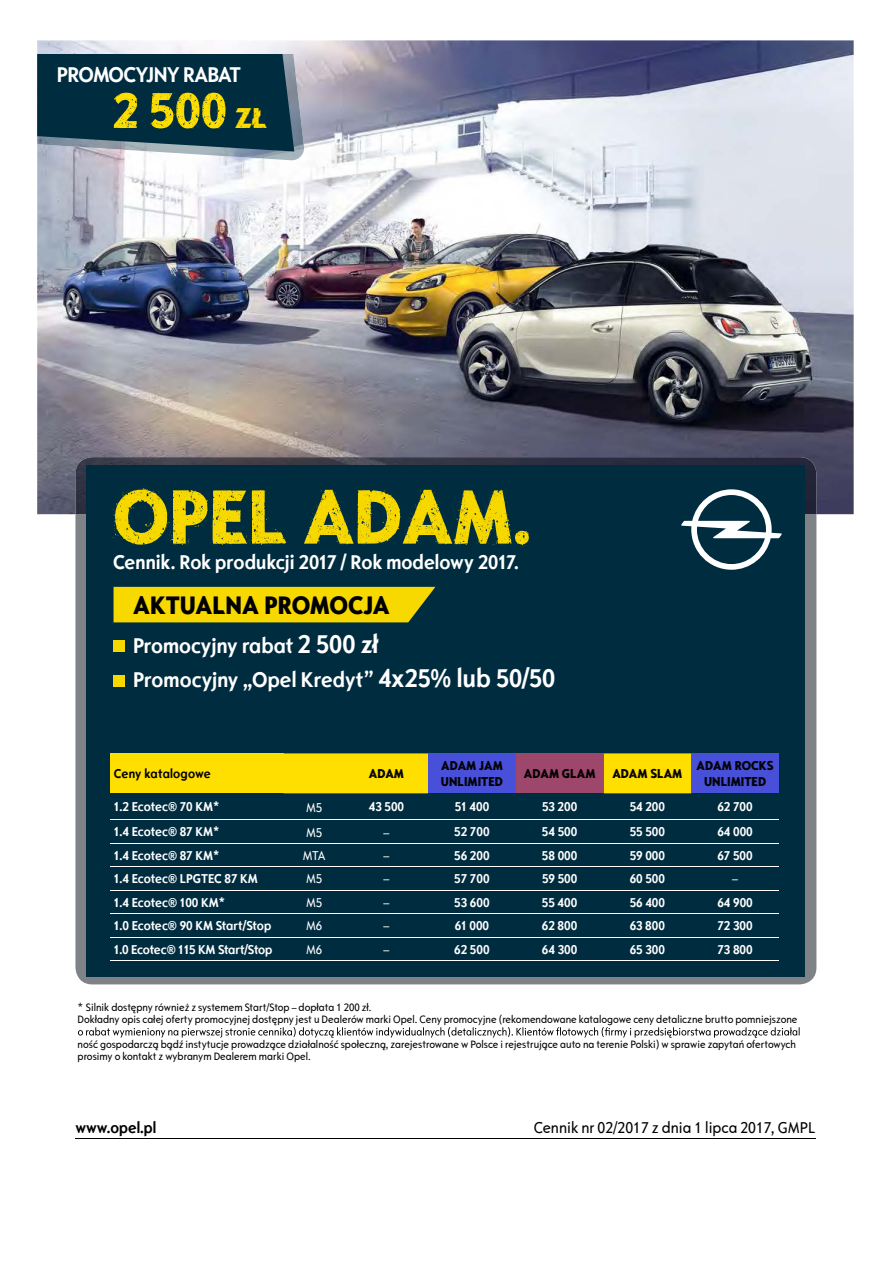
<style>
.page{position:relative;width:893px;height:1263px;background:#fff}
.page>*{position:absolute;margin:0;border:0;box-sizing:border-box;transform-origin:0 0}
.t1{font:80.25px "Opel ADAM Eroded Special";color:#f7d900}
.t2{font:52.5px "Opel ADAM Eroded Special";color:#ffdf00}
.t3{font:800 26.7px "Opel Sans Condensed";color:#000}
.t4{font:700 22.5px/34.5px "Opel Sans Condensed";letter-spacing:-.005em;color:#fff}
.t5{font:700 22.5px "Opel Sans Condensed";letter-spacing:-.03em;color:#fff}
.t6{font:700 21px "Opel Sans Condensed";color:#fff}
.t7{font:condensed 16.5px "Opel Sans";color:#000}
.t8{font:700 16.5px "Opel Sans Condensed";color:#000}
.t9{font:700 13.5px "Opel Sans Condensed";color:#fff}
.t10{font:13.5px/16.2px "Opel ADAM Eroded Special";color:#000}
.t11{font:700 13.5px "Opel Sans Condensed";letter-spacing:-.02em;color:#fff}
.t12{font:condensed 13.5px "Opel Sans";color:#fff}
.t13{font:700 13.5px "Opel Sans Condensed";letter-spacing:.005em;color:#000}
.t14{font:condensed 11.25px/12.3px "Opel Sans";color:#000}
.s1{font-size:30px}
.s2{font-size:27px}
</style>
<div class="page">
<img style="left:37px;top:40px;width:817px;height:474px">
<img style="left:37px;top:54px;width:268px;height:106px">
<svg style="left:37px;top:54px;width:257px;height:97px;background:#0e3749"></svg>
<div style="left:75px;top:514px;width:741px;height:470px;background:#7f8387"></div>
<img style="left:75px;top:457px;width:741px;height:57px">
<div style="left:86px;top:466px;width:719px;height:511px;background:#002c3f"></div>
<hr style="left:75px;top:1138px;width:741px;height:1px;background:#000">
<div style="left:110px;top:753px;width:174px;height:40px;background:#ffdf00"></div>
<div style="left:284px;top:753px;width:407px;height:40px;background:#ffdf00"></div>
<div style="left:428px;top:753px;width:88px;height:40px;background:#4850da"></div>
<div style="left:516px;top:753px;width:88px;height:40px;background:#9e476c"></div>
<div style="left:691px;top:753px;width:88px;height:40px;background:#4850da"></div>
<hr style="left:110px;top:819px;width:174px;height:1px;background:#fff">
<hr style="left:284px;top:819px;width:61px;height:1px;background:#fff">
<hr style="left:345px;top:819px;width:83px;height:1px;background:#fff">
<hr style="left:428px;top:819px;width:88px;height:1px;background:#fff">
<hr style="left:516px;top:819px;width:88px;height:1px;background:#fff">
<hr style="left:604px;top:819px;width:87px;height:1px;background:#fff">
<hr style="left:691px;top:819px;width:88px;height:1px;background:#fff">
<hr style="left:110px;top:843px;width:174px;height:1px;background:#fff">
<hr style="left:284px;top:843px;width:61px;height:1px;background:#fff">
<hr style="left:345px;top:843px;width:83px;height:1px;background:#fff">
<hr style="left:428px;top:843px;width:88px;height:1px;background:#fff">
<hr style="left:516px;top:843px;width:88px;height:1px;background:#fff">
<hr style="left:604px;top:843px;width:87px;height:1px;background:#fff">
<hr style="left:691px;top:843px;width:88px;height:1px;background:#fff">
<hr style="left:110px;top:866px;width:174px;height:1px;background:#fff">
<hr style="left:284px;top:866px;width:61px;height:1px;background:#fff">
<hr style="left:345px;top:866px;width:83px;height:1px;background:#fff">
<hr style="left:428px;top:866px;width:88px;height:1px;background:#fff">
<hr style="left:516px;top:866px;width:88px;height:1px;background:#fff">
<hr style="left:604px;top:866px;width:87px;height:1px;background:#fff">
<hr style="left:691px;top:866px;width:88px;height:1px;background:#fff">
<hr style="left:110px;top:890px;width:174px;height:1px;background:#fff">
<hr style="left:284px;top:890px;width:61px;height:1px;background:#fff">
<hr style="left:345px;top:890px;width:83px;height:1px;background:#fff">
<hr style="left:428px;top:890px;width:88px;height:1px;background:#fff">
<hr style="left:516px;top:890px;width:88px;height:1px;background:#fff">
<hr style="left:604px;top:890px;width:87px;height:1px;background:#fff">
<hr style="left:691px;top:890px;width:88px;height:1px;background:#fff">
<hr style="left:110px;top:937px;width:174px;height:1px;background:#fff">
<hr style="left:284px;top:937px;width:61px;height:1px;background:#fff">
<hr style="left:345px;top:937px;width:83px;height:1px;background:#fff">
<hr style="left:428px;top:937px;width:88px;height:1px;background:#fff">
<hr style="left:516px;top:937px;width:88px;height:1px;background:#fff">
<hr style="left:604px;top:937px;width:87px;height:1px;background:#fff">
<hr style="left:691px;top:937px;width:88px;height:1px;background:#fff">
<hr style="left:110px;top:960px;width:174px;height:1px;background:#fff">
<hr style="left:284px;top:960px;width:61px;height:1px;background:#fff">
<hr style="left:345px;top:960px;width:83px;height:1px;background:#fff">
<hr style="left:428px;top:960px;width:88px;height:1px;background:#fff">
<hr style="left:516px;top:960px;width:88px;height:1px;background:#fff">
<hr style="left:604px;top:960px;width:87px;height:1px;background:#fff">
<hr style="left:691px;top:960px;width:88px;height:1px;background:#fff">
<hr style="left:110px;top:913px;width:174px;height:1px;background:#fff">
<hr style="left:284px;top:913px;width:61px;height:1px;background:#fff">
<hr style="left:345px;top:913px;width:83px;height:1px;background:#fff">
<hr style="left:428px;top:913px;width:88px;height:1px;background:#fff">
<hr style="left:516px;top:913px;width:88px;height:1px;background:#fff">
<hr style="left:604px;top:913px;width:87px;height:1px;background:#fff">
<hr style="left:691px;top:913px;width:88px;height:1px;background:#fff">
<div style="left:114px;top:587px;width:321px;height:35px;background:#f7d900"></div>
<div style="left:113px;top:640px;width:11px;height:12px;background:#f7d900"></div>
<div style="left:113px;top:675px;width:11px;height:11px;background:#f7d900"></div>
<svg style="left:78px;top:1027px;width:722px;height:11px"></svg>
<svg style="left:681px;top:489px;width:101px;height:81px"></svg>
<h3 class="t5" style="left:57px;top:61px;width:186px">PROMOCYJNY RABAT</h3>
<h2 class="t2" style="left:113px;top:77px;width:156px">2 500 <span class="s1">ZŁ</span></h2>
<h1 class="t1" style="left:113px;top:465px;width:419px">OPEL ADAM.</h1>
<h3 class="t6" style="left:113px;top:550px;width:407px">Cennik. Rok produkcji 2017 / Rok modelowy 2017.</h3>
<h3 class="t3" style="left:133px;top:589px;width:258px">AKTUALNA PROMOCJA</h3>
<h3 class="t4" style="left:133px;top:628px;width:424px">Promocyjny rabat <span class="s2">2 500 zł<br></span>Promocyjny „Opel Kredyt” <span class="s2">4x25% lub 50/50</span></h3>
<p class="t13" style="left:114px;top:766px;width:98px">Ceny katalogowe</p>
<p class="t10" style="left:369px;top:765px;width:37px">ADAM</p>
<p class="t10" style="left:441px;top:757px;width:64px">ADAM JAM<br>UNLIMITED</p>
<p class="t10" style="left:524px;top:765px;width:160px">ADAM GLAM ADAM SLAM</p>
<p class="t10" style="left:697px;top:757px;width:79px;text-align:center">ADAM ROCKS<br>UNLIMITED</p>
<p class="t9" style="left:114px;top:799px;width:107px">1.2 Ecotec® 70 KM*</p>
<p class="t12" style="left:306px;top:799px;width:18px">M5</p>
<p class="t9" style="left:369px;top:799px;width:37px">43 500</p>
<p class="t9" style="left:455px;top:799px;width:36px">51 400</p>
<p class="t9" style="left:542px;top:799px;width:37px">53 200</p>
<p class="t9" style="left:630px;top:799px;width:37px">54 200</p>
<p class="t9" style="left:717px;top:799px;width:37px">62 700</p>
<p class="t9" style="left:114px;top:824px;width:107px">1.4 Ecotec® 87 KM*</p>
<p class="t12" style="left:306px;top:824px;width:18px">M5</p>
<p class="t12" style="left:383px;top:824px;width:7px">–</p>
<p class="t9" style="left:454px;top:824px;width:37px">52 700</p>
<p class="t9" style="left:542px;top:824px;width:37px">54 500</p>
<p class="t9" style="left:630px;top:824px;width:37px">55 500</p>
<p class="t9" style="left:717px;top:824px;width:37px">64 000</p>
<p class="t9" style="left:114px;top:847px;width:107px">1.4 Ecotec® 87 KM*</p>
<p class="t12" style="left:303px;top:848px;width:24px">MTA</p>
<p class="t12" style="left:383px;top:848px;width:7px">–</p>
<p class="t9" style="left:454px;top:847px;width:37px">56 200</p>
<p class="t9" style="left:542px;top:847px;width:37px">58 000</p>
<p class="t9" style="left:630px;top:847px;width:37px">59 000</p>
<p class="t9" style="left:717px;top:847px;width:37px">67 500</p>
<p class="t9" style="left:114px;top:871px;width:145px">1.4 Ecotec® LPGTEC 87 KM</p>
<p class="t12" style="left:306px;top:871px;width:18px">M5</p>
<p class="t12" style="left:383px;top:871px;width:7px">–</p>
<p class="t9" style="left:454px;top:871px;width:37px">57 700</p>
<p class="t9" style="left:542px;top:871px;width:37px">59 500</p>
<p class="t9" style="left:630px;top:871px;width:37px">60 500</p>
<p class="t12" style="left:732px;top:871px;width:7px">–</p>
<p class="t9" style="left:114px;top:894px;width:113px">1.4 Ecotec® 100 KM*</p>
<p class="t12" style="left:306px;top:894px;width:18px">M5</p>
<p class="t12" style="left:383px;top:894px;width:7px">–</p>
<p class="t9" style="left:454px;top:894px;width:37px">53 600</p>
<p class="t9" style="left:542px;top:894px;width:37px">55 400</p>
<p class="t9" style="left:630px;top:894px;width:37px">56 400</p>
<p class="t9" style="left:717px;top:894px;width:37px">64 900</p>
<p class="t9" style="left:114px;top:918px;width:159px">1.0 Ecotec® 90 KM Start/Stop</p>
<p class="t12" style="left:306px;top:918px;width:18px">M6</p>
<p class="t12" style="left:383px;top:918px;width:7px">–</p>
<p class="t9" style="left:455px;top:918px;width:36px">61 000</p>
<p class="t9" style="left:542px;top:918px;width:37px">62 800</p>
<p class="t9" style="left:630px;top:918px;width:37px">63 800</p>
<p class="t9" style="left:717px;top:918px;width:37px">72 300</p>
<p class="t11" style="left:114px;top:941px;width:160px">1.0 Ecotec® 115 KM Start/Stop</p>
<p class="t12" style="left:306px;top:941px;width:18px">M6</p>
<p class="t12" style="left:383px;top:941px;width:7px">–</p>
<p class="t9" style="left:454px;top:941px;width:37px">62 500</p>
<p class="t9" style="left:542px;top:941px;width:37px">64 300</p>
<p class="t9" style="left:630px;top:941px;width:37px">65 300</p>
<p class="t9" style="left:717px;top:941px;width:37px">73 800</p>
<p class="t14" style="left:78px;top:1001px;width:721px">* Silnik dostępny również z systemem Start/Stop – dopłata 1 200 zł.<br>Dokładny opis całej oferty promocyjnej dostępny jest u Dealerów marki Opel. Ceny promocyjne (rekomendowane katalogowe ceny detaliczne brutto pomniejszone</p>
<p class="t14" style="left:78px;top:1038px;width:720px">ność gospodarczą bądź instytucje prowadzące działalność społeczną, zarejestrowane w Polsce i rejestrujące auto na terenie Polski) w sprawie zapytań ofertowych prosimy o kontakt z wybranym Dealerem marki Opel.</p>
<h3 class="t8" style="left:75px;top:1117px;width:82px">www.opel.pl</h3>
<h3 class="t7" style="left:534px;top:1118px;width:283px">Cennik nr 02/2017 z dnia 1 lipca 2017, GMPL</h3>
</div>
